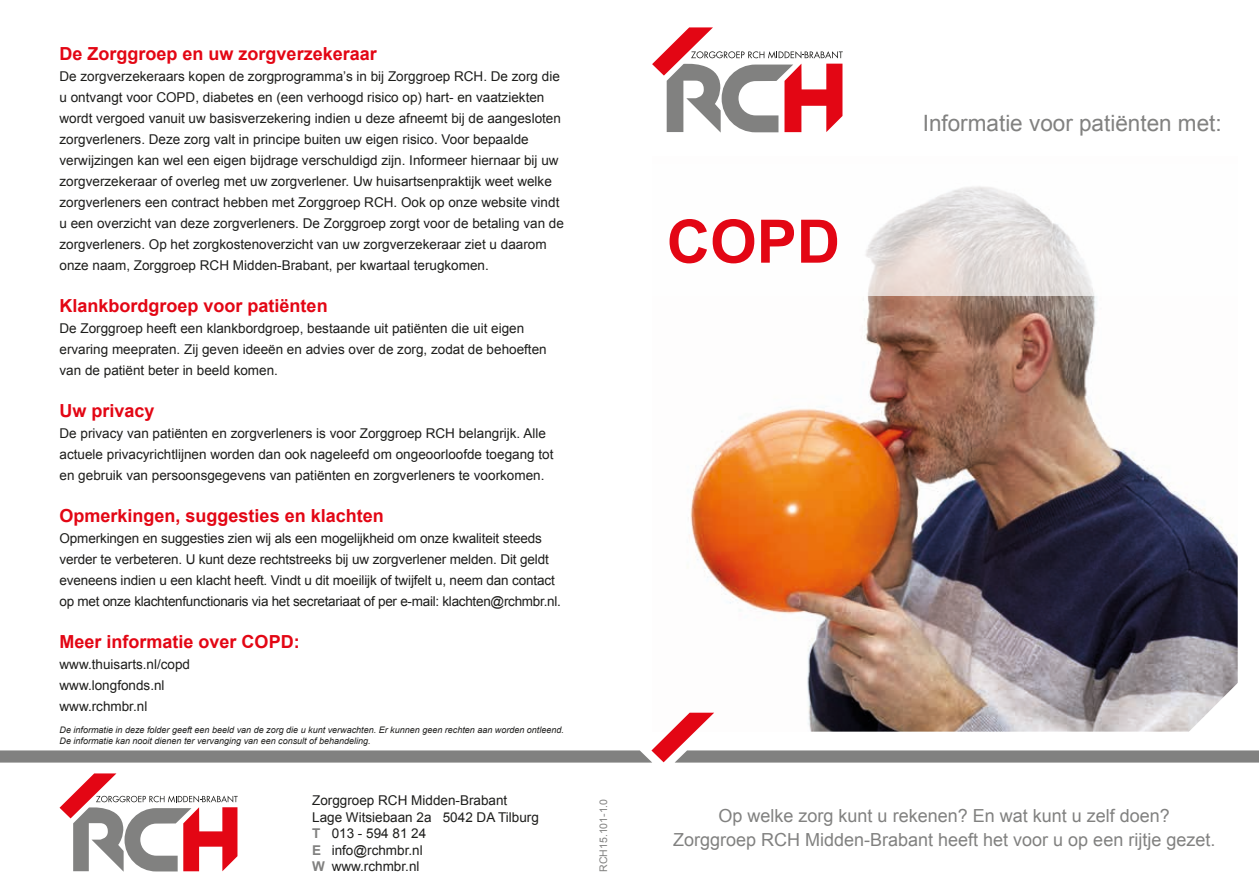
<style>
.page{position:relative;width:1259px;height:893px;background:#fff}
.page>*{position:absolute;margin:0;border:0;box-sizing:border-box;transform-origin:0 0}
.t1{font:700 60px "Arial";color:#e30614}
.t2{font:22.5px "Arial";color:#818180}
.t3{font:700 18px "Arial";color:#e30614}
.t4{font:18px/24px "Arial";color:#818180;text-align:center}
.t5{font:13.5px/21px "Arial";color:#1d1d1b}
.t6{font:10.5px "Arial";color:#818180}
.t7{font:italic 9px/10.5px "Arial";color:#1d1d1b}
.s1{font-weight:700;color:#818180}
</style>
<div class="page">
<img style="left:687px;top:296px;width:550px;height:370px">
<svg style="left:652px;top:27px;width:191px;height:106px"></svg>
<svg style="left:866px;top:186px;width:228px;height:110px"></svg>
<svg style="left:0;top:666px;width:1259px;height:206px"></svg>
<h3 class="t3" style="left:60px;top:42px;width:319px">De Zorggroep en uw zorgverzekeraar</h3>
<p class="t5" style="left:60px;top:66px;width:506px">De zorgverzekeraars kopen de zorgprogramma’s in bij Zorggroep RCH. De zorg die u ontvangt voor COPD, diabetes en (een verhoogd risico op) hart- en vaatziekten wordt vergoed vanuit uw basisverzekering indien u deze afneemt bij de aangesloten zorgverleners. Deze zorg valt in principe buiten uw eigen risico. Voor bepaalde verwijzingen kan wel een eigen bijdrage verschuldigd zijn. Informeer hiernaar bij uw zorgverzekeraar of overleg met uw zorgverlener. Uw huisartsenpraktijk weet welke zorgverleners een contract hebben met Zorggroep RCH. Ook op onze website vindt u een overzicht van deze zorgverleners. De Zorggroep zorgt voor de betaling van de zorgverleners. Op het zorgkostenoverzicht van uw zorgverzekeraar ziet u daarom onze naam, Zorggroep RCH Midden-Brabant, per kwartaal terugkomen.</p>
<h3 class="t3" style="left:60px;top:294px;width:270px">Klankbordgroep voor patiënten</h3>
<p class="t5" style="left:60px;top:318px;width:489px">De Zorggroep heeft een klankbordgroep, bestaande uit patiënten die uit eigen ervaring meepraten. Zij geven ideeën en advies over de zorg, zodat de behoeften van de patiënt beter in beeld komen.</p>
<h3 class="t3" style="left:60px;top:399px;width:97px">Uw privacy</h3>
<p class="t5" style="left:60px;top:423px;width:495px">De privacy van patiënten en zorgverleners is voor Zorggroep RCH belangrijk. Alle actuele privacyrichtlijnen worden dan ook nageleefd om ongeoorloofde toegang tot en gebruik van persoonsgegevens van patiënten en zorgverleners te voorkomen.</p>
<h3 class="t3" style="left:60px;top:504px;width:326px">Opmerkingen, suggesties en klachten</h3>
<p class="t5" style="left:60px;top:528px;width:503px">Opmerkingen en suggesties zien wij als een mogelijkheid om onze kwaliteit steeds verder te verbeteren. U kunt deze rechtstreeks bij uw zorgverlener melden. Dit geldt eveneens indien u een klacht heeft. Vindt u dit moeilijk of twijfelt u, neem dan contact op met onze klachtenfunctionaris via het secretariaat of per e-mail: klachten@rchmbr.nl.</p>
<h3 class="t3" style="left:60px;top:630px;width:242px">Meer informatie over COPD:</h3>
<p class="t5" style="left:60px;top:654px;width:132px">www.thuisarts.nl/copd www.longfonds.nl www.rchmbr.nl</p>
<p class="t7" style="left:60px;top:725px;width:506px">De informatie in deze folder geeft een beeld van de zorg die u kunt verwachten. Er kunnen geen rechten aan worden ontleend.<br>De informatie kan nooit dienen ter vervanging van een consult of behandeling.</p>
<p class="t5" style="left:312px;top:793px;width:228px;line-height:16.5px">Zorggroep RCH Midden-Brabant<br>Lage Witsiebaan 2a 5042 DA Tilburg<br><span class="s1">T</span> 013 - 594 81 24<br><span class="s1">E</span> info@rchmbr.nl<br><span class="s1">W</span> www.rchmbr.nl</p>
<p class="t6" style="left:596px;top:872px;width:74px;rotate:-90deg">RCH15.101-1.0</p>
<h1 class="t1" style="left:666px;top:202px;width:175px">COPD</h1>
<h2 class="t2" style="left:922px;top:108px;width:300px">Informatie voor patiënten met:</h2>
<h3 class="t4" style="left:673px;top:804px;width:544px">Op welke zorg kunt u rekenen? En wat kunt u zelf doen?<br>Zorggroep RCH Midden-Brabant heeft het voor u op een rijtje gezet.</h3>
</div>
